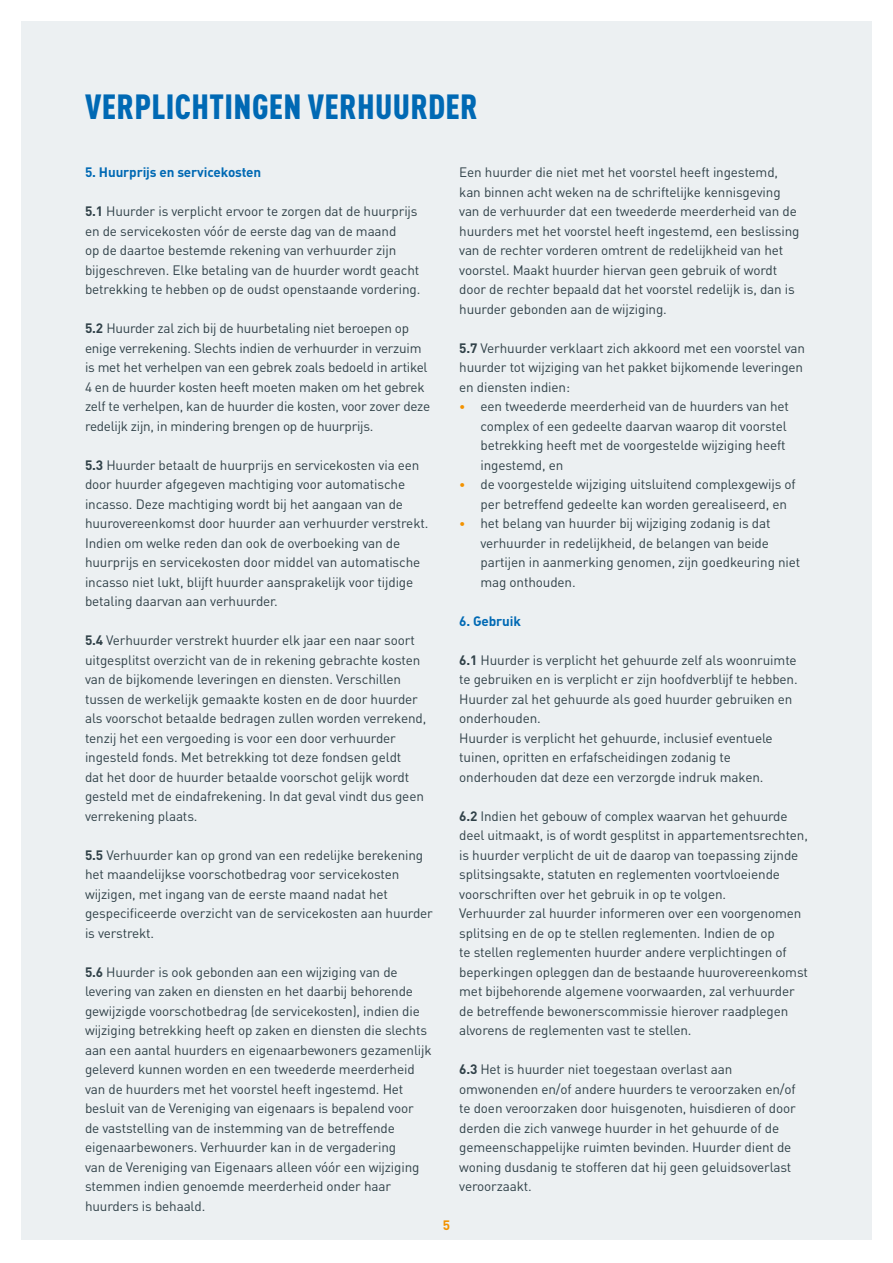
<style>
.page{position:relative;width:893px;height:1263px;background:#fff}
.page>*{position:absolute;margin:0;border:0;box-sizing:border-box;transform-origin:0 0}
.t1{font:900 condensed 34.5px "DINOT";letter-spacing:.01em;color:#0069b4}
.t2{font:13.5px/19.5px "DIN";letter-spacing:-.01em;color:#304148}
.t3{font:700 13.5px "DIN";letter-spacing:-.01em;color:#0069b4}
.t4{font:700 13.5px "DIN";color:#f39200}
.s1{font-weight:700}
.s2{font-size:12px;color:#f39200}
</style>
<div class="page">
<div style="left:21px;top:21px;width:851px;height:1218px;background:#ecf0f2"></div>
<p class="t1" style="left:85px;top:85px;width:394px">VERPLICHTINGEN VERHUURDER</p>
<p class="t3" style="left:85px;top:164px;width:178px">5. Huurprijs en servicekosten</p>
<p class="t2" style="left:85px;top:201px;width:337px"><span class="s1">5.1</span> Huurder is verplicht ervoor te zorgen dat de huurprijs en de servicekosten vóór de eerste dag van de maand<br>op de daartoe bestemde rekening van verhuurder zijn bijgeschreven. Elke betaling van de huurder wordt geacht betrekking te hebben op de oudst openstaande vordering.</p>
<p class="t2" style="left:85px;top:318px;width:347px"><span class="s1">5.2</span> Huurder zal zich bij de huurbetaling niet beroepen op enige verrekening. Slechts indien de verhuurder in verzuim is met het verhelpen van een gebrek zoals bedoeld in artikel 4 en de huurder kosten heeft moeten maken om het gebrek zelf te verhelpen, kan de huurder die kosten, voor zover deze redelijk zijn, in mindering brengen op de huurprijs.</p>
<p class="t2" style="left:85px;top:455px;width:345px"><span class="s1">5.3</span> Huurder betaalt de huurprijs en servicekosten via een door huurder afgegeven machtiging voor automatische incasso. Deze machtiging wordt bij het aangaan van de huurovereenkomst door huurder aan verhuurder verstrekt.</p>
<p class="t2" style="left:85px;top:533px;width:337px">Indien om welke reden dan ook de overboeking van de huurprijs en servicekosten door middel van automatische incasso niet lukt, blijft huurder aansprakelijk voor tijdige betaling daarvan aan verhuurder.</p>
<p class="t2" style="left:85px;top:630px;width:343px"><span class="s1">5.4</span> Verhuurder verstrekt huurder elk jaar een naar soort uitgesplitst overzicht van de in rekening gebrachte kosten van de bijkomende leveringen en diensten. Verschillen tussen de werkelijk gemaakte kosten en de door huurder als voorschot betaalde bedragen zullen worden verrekend, tenzij het een vergoeding is voor een door verhuurder ingesteld fonds. Met betrekking tot deze fondsen geldt<br>dat het door de huurder betaalde voorschot gelijk wordt gesteld met de eindafrekening. In dat geval vindt dus geen verrekening plaats.</p>
<p class="t2" style="left:85px;top:845px;width:349px"><span class="s1">5.5</span> Verhuurder kan op grond van een redelijke berekening het maandelijkse voorschotbedrag voor servicekosten wijzigen, met ingang van de eerste maand nadat het gespecificeerde overzicht van de servicekosten aan huurder is verstrekt.</p>
<p class="t2" style="left:85px;top:962px;width:348px"><span class="s1">5.6</span> Huurder is ook gebonden aan een wijziging van de levering van zaken en diensten en het daarbij behorende gewijzigde voorschotbedrag (de servicekosten), indien die wijziging betrekking heeft op zaken en diensten die slechts aan een aantal huurders en eigenaarbewoners gezamenlijk geleverd kunnen worden en een tweederde meerderheid van de huurders met het voorstel heeft ingestemd. Het besluit van de Vereniging van eigenaars is bepalend voor<br>de vaststelling van de instemming van de betreffende eigenaarbewoners. Verhuurder kan in de vergadering<br>van de Vereniging van Eigenaars alleen vóór een wijziging stemmen indien genoemde meerderheid onder haar huurders is behaald.</p>
<p class="t2" style="left:459px;top:162px;width:342px">Een huurder die niet met het voorstel heeft ingestemd, kan binnen acht weken na de schriftelijke kennisgeving van de verhuurder dat een tweederde meerderheid van de huurders met het voorstel heeft ingestemd, een beslissing van de rechter vorderen omtrent de redelijkheid van het voorstel. Maakt huurder hiervan geen gebruik of wordt door de rechter bepaald dat het voorstel redelijk is, dan is huurder gebonden aan de wijziging.</p>
<p class="t2" style="left:459px;top:338px;width:347px"><span class="s1">5.7</span> Verhuurder verklaart zich akkoord met een voorstel van huurder tot wijziging van het pakket bijkomende leveringen en diensten indien:</p>
<p class="t2" style="left:480px;top:396px;width:310px;text-indent:-21px"><span class="s2">•</span> een tweederde meerderheid van de huurders van het complex of een gedeelte daarvan waarop dit voorstel betrekking heeft met de voorgestelde wijziging heeft ingestemd, en</p>
<p class="t2" style="left:480px;top:474px;width:317px;text-indent:-21px"><span class="s2">•</span> de voorgestelde wijziging uitsluitend complexgewijs of per betreffend gedeelte kan worden gerealiseerd, en</p>
<p class="t2" style="left:480px;top:513px;width:321px;text-indent:-21px"><span class="s2">•</span> het belang van huurder bij wijziging zodanig is dat verhuurder in redelijkheid, de belangen van beide partijen in aanmerking genomen, zijn goedkeuring niet mag onthouden.</p>
<p class="t3" style="left:459px;top:612px;width:63px">6. Gebruik</p>
<p class="t2" style="left:459px;top:650px;width:340px"><span class="s1">6.1</span> Huurder is verplicht het gehuurde zelf als woonruimte te gebruiken en is verplicht er zijn hoofdverblijf te hebben.<br>Huurder zal het gehuurde als goed huurder gebruiken en onderhouden.</p>
<p class="t2" style="left:459px;top:728px;width:315px">Huurder is verplicht het gehuurde, inclusief eventuele tuinen, opritten en erfafscheidingen zodanig te onderhouden dat deze een verzorgde indruk maken.</p>
<p class="t2" style="left:459px;top:806px;width:350px"><span class="s1">6.2</span> Indien het gebouw of complex waarvan het gehuurde deel uitmaakt, is of wordt gesplitst in appartementsrechten, is huurder verplicht de uit de daarop van toepassing zijnde splitsingsakte, statuten en reglementen voortvloeiende voorschriften over het gebruik in op te volgen.</p>
<p class="t2" style="left:459px;top:903px;width:350px">Verhuurder zal huurder informeren over een voorgenomen splitsing en de op te stellen reglementen. Indien de op<br>te stellen reglementen huurder andere verplichtingen of beperkingen opleggen dan de bestaande huurovereenkomst met bijbehorende algemene voorwaarden, zal verhuurder de betreffende bewonerscommissie hierover raadplegen alvorens de reglementen vast te stellen.</p>
<p class="t2" style="left:459px;top:1059px;width:338px"><span class="s1">6.3</span> Het is huurder niet toegestaan overlast aan omwonenden en/of andere huurders te veroorzaken en/of te doen veroorzaken door huisgenoten, huisdieren of door derden die zich vanwege huurder in het gehuurde of de gemeenschappelijke ruimten bevinden. Huurder dient de woning dusdanig te stofferen dat hij geen geluidsoverlast veroorzaakt.</p>
<p class="t4" style="left:443px;top:1217px;width:9px">5</p>
</div>
